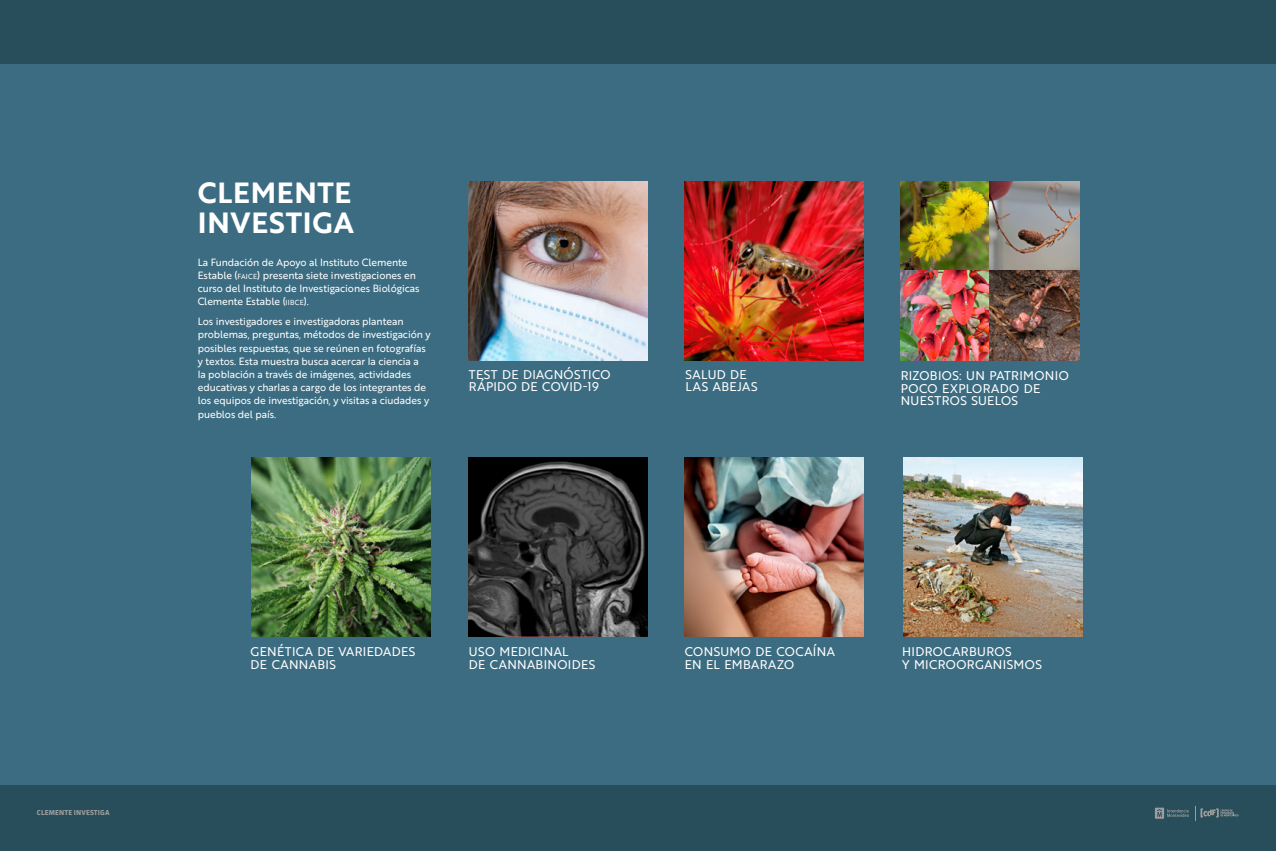
<style>
.page{position:relative;width:1276px;height:851px;background:#fff}
.page>*{position:absolute;margin:0;border:0;box-sizing:border-box;transform-origin:0 0}
.t1{font:28.44px/30px "Brother 1816 Bold";letter-spacing:.03em;color:#fff}
.t2{font:12.27px/12.9px "Brother 1816";letter-spacing:.03em;color:#fff}
.t3{font:10.2px/13.2px "Brother 1816";letter-spacing:-.005em;color:#fff}
.t4{font:700 7.2px "Facit";letter-spacing:.02em;color:#9d9d9c}
.s1{font-size:7.14px}
</style>
<div class="page">
<div style="left:0;top:0;width:1276px;height:850px;background:#3c6c81"></div>
<div style="left:0;top:0;width:1276px;height:64px;background:#284e5c"></div>
<div style="left:0;top:784px;width:1276px;height:66px;background:#284e5c"></div>
<svg style="left:1155px;top:807px;width:33px;height:11px"></svg>
<svg style="left:1195px;top:806px;width:43px;height:14px"></svg>
<img style="left:903px;top:457px;width:179px;height:179px">
<img style="left:469px;top:181px;width:178px;height:179px">
<img style="left:685px;top:181px;width:178px;height:179px">
<img style="left:900px;top:181px;width:179px;height:179px">
<img style="left:252px;top:458px;width:178px;height:178px">
<img style="left:469px;top:457px;width:178px;height:179px">
<img style="left:685px;top:457px;width:178px;height:179px">
<h1 class="t1" style="left:198px;top:177px;width:158px">CLEMENTE<br>INVESTIGA</h1>
<p class="t3" style="left:198px;top:256px;width:223px">La Fundación de Apoyo al Instituto Clemente Estable (<span class="s1">FAICE</span>) presenta siete investigaciones en curso del Instituto de Investigaciones Biológicas Clemente Estable (<span class="s1">IIBCE</span>).</p>
<p class="t3" style="left:198px;top:316px;width:234px">Los investigadores e investigadoras plantean problemas, preguntas, métodos de investigación y posibles respuestas, que se reúnen en fotografías y textos. Esta muestra busca acercar la ciencia a<br>la población a través de imágenes, actividades educativas y charlas a cargo de los integrantes de los equipos de investigación, y visitas a ciudades y pueblos del país.</p>
<p class="t2" style="left:469px;top:369px;width:143px">TEST DE DIAGNÓSTICO<br>RÁPIDO DE COVID-19</p>
<p class="t2" style="left:685px;top:369px;width:73px">SALUD DE<br>LAS ABEJAS</p>
<p class="t2" style="left:900px;top:370px;width:169px">RIZOBIOS: UN PATRIMONIO<br>POCO EXPLORADO DE<br>NUESTROS SUELOS</p>
<p class="t4" style="left:37px;top:808px;width:74px">CLEMENTE INVESTIGA</p>
<p class="t2" style="left:251px;top:646px;width:166px">GENÉTICA DE VARIEDADES<br>DE CANNABIS</p>
<p class="t2" style="left:685px;top:646px;width:152px">CONSUMO DE COCAÍNA<br>EN EL EMBARAZO</p>
<p class="t2" style="left:469px;top:646px;width:128px">USO MEDICINAL<br>DE CANNABINOIDES</p>
<p class="t2" style="left:902px;top:646px;width:141px">HIDROCARBUROS<br>Y MICROORGANISMOS</p>
</div>
